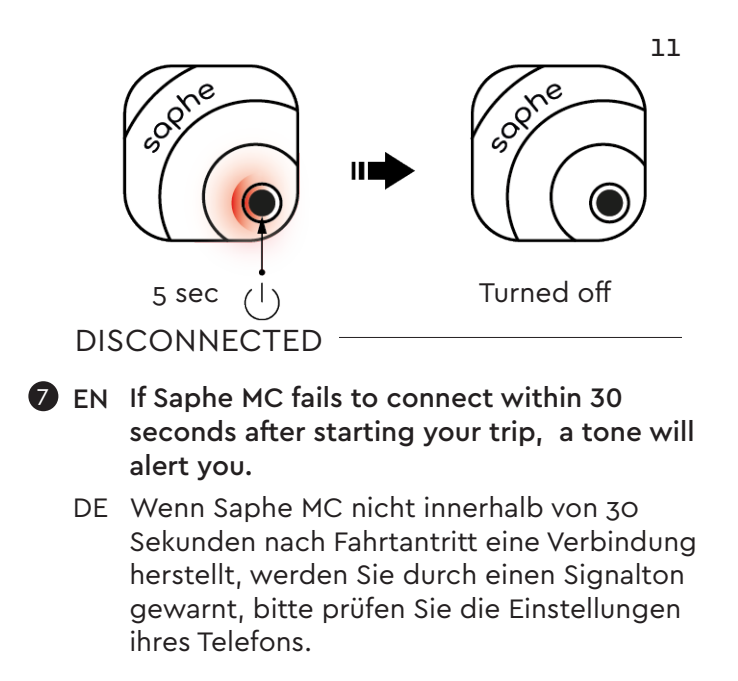
<style>
.page{position:relative;width:738px;height:681px;background:#fff}
.page>*{position:absolute;margin:0;border:0;box-sizing:border-box;transform-origin:0 0}
.t1{font:32px "Cera PRO";letter-spacing:.02em;color:#231f20}
.t2{font:28.4px "Cera PRO";color:#231f20}
.t3{font:28px/33.6px "Cera PRO";color:#231f20}
.t4{font:500 28px/33.6px "Cera Pro";color:#231f20}
.t5{font:24px "Cera PRO";color:#fff}
</style>
<div class="page">
<div style="left:28px;top:381px;width:30px;height:30px;background:#231f20;border-radius:50%"></div>
<img style="left:122px;top:64px;width:525px;height:257px">
<div style="left:152px;top:280px;width:67px;height:30px;background:#fff"></div>
<div style="left:438px;top:280px;width:212px;height:33px;background:#fff"></div>
<hr style="left:152px;top:336px;width:528px;height:2px;background:#231f20">
<div style="left:74px;top:325px;width:264px;height:26px;background:#fff"></div>
<p class="t1" style="left:649px;top:24px;width:33px">11</p>
<p class="t5" style="left:37px;top:377px;width:14px">7</p>
<p class="t3" style="left:152px;top:275px;width:69px">5 sec</p>
<p class="t2" style="left:478px;top:274px;width:134px">Turned off</p>
<p class="t1" style="left:75px;top:319px;width:249px">DISCONNECTED</p>
<p class="t4" style="left:129px;top:380px;width:566px">If Saphe MC fails to connect within 30 seconds after starting your trip, a tone will alert you.</p>
<p class="t3" style="left:129px;top:489px;width:568px">Wenn Saphe MC nicht innerhalb von 30<br>Sekunden nach Fahrtantritt eine Verbindung herstellt, werden Sie durch einen Signalton gewarnt, bitte prüfen Sie die Einstellungen ihres Telefons.</p>
<p class="t4" style="left:73px;top:380px;width:37px">EN</p>
<p class="t3" style="left:73px;top:489px;width:37px">DE</p>
</div>
